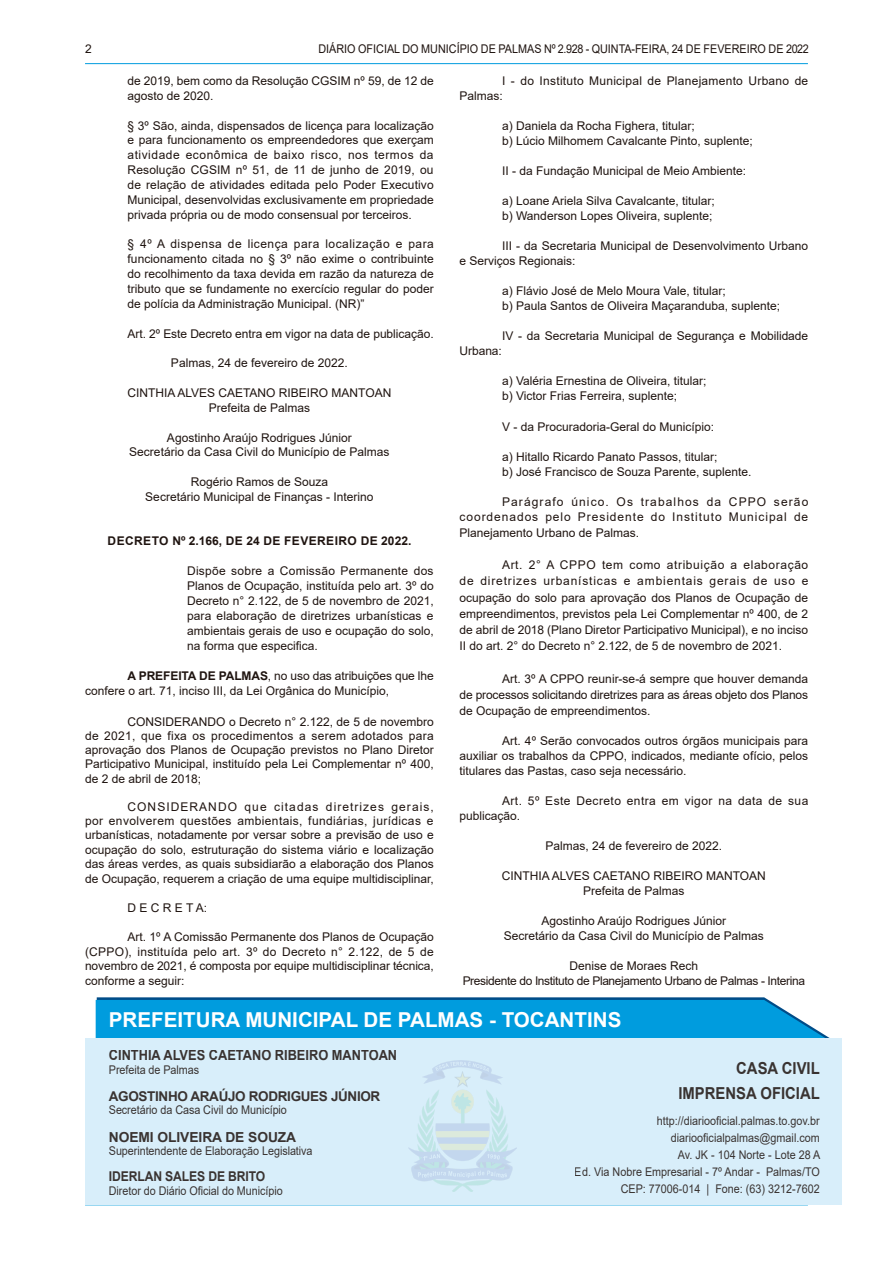
<style>
.page{position:relative;width:893px;height:1263px;background:#fff}
.page>*{position:absolute;margin:0;border:0;box-sizing:border-box;transform-origin:0 0}
.t1{font:700 20.55px "Arial";color:#fff}
.t2{font:700 16.5px/25.7px "Arial";color:#1f1410;text-align:right;scale:.9 1}
.t3{font:700 14.25px "Arial";color:#1f1410;scale:.9 1}
.t4{font:700 13.8px "Arial";letter-spacing:-.005em;color:#1f1410}
.t5{font:700 13.5px "Arial";letter-spacing:-.025em;color:#1f1410}
.t6{font:700 13.5px "Arial";letter-spacing:-.025em;color:#1f1410;scale:.9 1}
.TEXTO{font:12px/16.2px "Arial";color:#1f1410;text-align:justify}
.NUMERAÇÃO{font:12px/14.9px "Arial";color:#1f1410;text-align:justify}
.ASSINATURA{font:12px "Arial";color:#1f1410}
.NUMERAÇÃO-2{font:12px/17.1px "Arial";color:#1f1410;text-align:right;scale:.9 1}
.EMENTA{font:12px/14.9px "Arial";color:#1f1410;text-align:justify}
.TEXTO-2{font:12px/15px "Arial";letter-spacing:.08em;color:#1f1410;text-align:right}
.ASSINATURA-2{font:12px "Arial";letter-spacing:-.03em;color:#1f1410}
.TEXTO-3{font:12px/15px "Arial";letter-spacing:.02em;color:#1f1410}
.TEXTO-4{font:12px/15px "Arial";letter-spacing:.035em;color:#1f1410}
.TITULO{font:700 12px "Arial";letter-spacing:.035em;color:#1f1410}
.s1{font-weight:700}
</style>
<div class="page">
<hr style="left:85px;top:63px;width:723px;height:1px;background:#009cde">
<hr style="left:85px;top:1204px;width:723px;height:1px;background:#009cde">
<svg style="left:96px;top:997px;width:734px;height:41px;background:#0d9cda"></svg>
<div style="left:85px;top:1038px;width:757px;height:166px;background:#d8eefa"></div>
<img style="left:409px;top:1061px;width:107px;height:130px">
<p class="NUMERAÇÃO" style="left:85px;top:41px;width:8px">2</p>
<p class="NUMERAÇÃO-2" style="left:318px;top:40px;width:547px">DIÁRIO OFICIAL DO MUNICÍPIO DE PALMAS Nº 2.928 - QUINTA-FEIRA, 24 DE FEVEREIRO DE 2022</p>
<p class="NUMERAÇÃO" style="left:128px;top:73px;width:308px">de 2019, bem como da Resolução CGSIM nº 59, de 12 de agosto de 2020.</p>
<p class="NUMERAÇÃO" style="left:128px;top:118px;width:308px">§ 3º São, ainda, dispensados de licença para localização e para funcionamento os empreendedores que exerçam atividade econômica de baixo risco, nos termos da Resolução CGSIM nº 51, de 11 de junho de 2019, ou de relação de atividades editada pelo Poder Executivo Municipal, desenvolvidas exclusivamente em propriedade privada própria ou de modo consensual por terceiros.</p>
<p class="NUMERAÇÃO" style="left:128px;top:237px;width:308px">§ 4º A dispensa de licença para localização e para funcionamento citada no § 3º não exime o contribuinte do recolhimento da taxa devida em razão da natureza de tributo que se fundamente no exercício regular do poder de polícia da Administração Municipal. (NR)”</p>
<p class="TEXTO" style="left:128px;top:325px;width:308px">Art. 2º Este Decreto entra em vigor na data de publicação.</p>
<p class="ASSINATURA" style="left:171px;top:355px;width:178px">Palmas, 24 de fevereiro de 2022.</p>
<p class="ASSINATURA" style="left:127px;top:384px;width:266px">CINTHIA ALVES CAETANO RIBEIRO MANTOAN</p>
<p class="ASSINATURA" style="left:209px;top:399px;width:103px">Prefeita de Palmas</p>
<p class="ASSINATURA" style="left:167px;top:429px;width:186px">Agostinho Araújo Rodrigues Júnior</p>
<p class="ASSINATURA" style="left:129px;top:444px;width:262px">Secretário da Casa Civil do Município de Palmas</p>
<p class="ASSINATURA" style="left:191px;top:474px;width:139px">Rogério Ramos de Souza</p>
<p class="ASSINATURA" style="left:145px;top:488px;width:230px">Secretário Municipal de Finanças - Interino</p>
<p class="TITULO" style="left:108px;top:533px;width:305px">DECRETO Nº 2.166, DE 24 DE FEVEREIRO DE 2022.</p>
<p class="EMENTA" style="left:187px;top:563px;width:248px">Dispõe sobre a Comissão Permanente dos Planos de Ocupação, instituída pelo art. 3º do Decreto n° 2.122, de 5 de novembro de 2021, para elaboração de diretrizes urbanísticas e ambientais gerais de uso e ocupação do solo, na forma que especifica.</p>
<p class="TEXTO" style="left:85px;top:668px;width:350px;line-height:15.1px;text-indent:43px"><span class="s1">A PREFEITA DE PALMAS</span>, no uso das atribuições que lhe confere o art. 71, inciso III, da Lei Orgânica do Município,</p>
<p class="TEXTO" style="left:85px;top:714px;width:350px;line-height:14.2px;text-indent:43px">CONSIDERANDO o Decreto n° 2.122, de 5 de novembro de 2021, que fixa os procedimentos a serem adotados para aprovação dos Planos de Ocupação previstos no Plano Diretor Participativo Municipal, instituído pela Lei Complementar nº 400, de 2 de abril de 2018;</p>
<p class="TEXTO" style="left:85px;top:799px;width:350px;line-height:14.4px;text-indent:43px">CONSIDERANDO que citadas diretrizes gerais, por envolverem questões ambientais, fundiárias, jurídicas e urbanísticas, notadamente por versar sobre a previsão de uso e ocupação do solo, estruturação do sistema viário e localização das áreas verdes, as quais subsidiarão a elaboração dos Planos de Ocupação, requerem a criação de uma equipe multidisciplinar,</p>
<p class="TEXTO" style="left:128px;top:900px;width:81px">D E C R E T A:</p>
<p class="TEXTO" style="left:85px;top:930px;width:350px;line-height:14.5px;text-indent:43px">Art. 1º A Comissão Permanente dos Planos de Ocupação (CPPO), instituída pelo art. 3º do Decreto n° 2.122, de 5 de novembro de 2021, é composta por equipe multidisciplinar técnica, conforme a seguir:</p>
<p class="TEXTO-3" style="left:460px;top:74px;width:350px;text-indent:43px">I - do Instituto Municipal de Planejamento Urbano de<br>Palmas:</p>
<p class="TEXTO" style="left:502px;top:118px;width:194px">a) Daniela da Rocha Fighera, titular;</p>
<p class="TEXTO" style="left:502px;top:133px;width:252px">b) Lúcio Milhomem Cavalcante Pinto, suplente;</p>
<p class="TEXTO" style="left:502px;top:163px;width:246px">II - da Fundação Municipal de Meio Ambiente:</p>
<p class="TEXTO" style="left:502px;top:193px;width:214px">a) Loane Ariela Silva Cavalcante, titular;</p>
<p class="TEXTO" style="left:502px;top:208px;width:212px">b) Wanderson Lopes Oliveira, suplente;</p>
<p class="TEXTO" style="left:460px;top:239px;width:350px;line-height:15px;text-indent:43px">III - da Secretaria Municipal de Desenvolvimento Urbano e Serviços Regionais:</p>
<p class="TEXTO" style="left:502px;top:283px;width:225px">a) Flávio José de Melo Moura Vale, titular;</p>
<p class="TEXTO" style="left:502px;top:298px;width:280px">b) Paula Santos de Oliveira Maçaranduba, suplente;</p>
<p class="TEXTO" style="left:502px;top:328px;width:308px">IV - da Secretaria Municipal de Segurança e Mobilidade</p>
<p class="TEXTO" style="left:460px;top:343px;width:44px">Urbana:</p>
<p class="TEXTO" style="left:502px;top:373px;width:206px">a) Valéria Ernestina de Oliveira, titular;</p>
<p class="TEXTO" style="left:502px;top:388px;width:177px">b) Victor Frias Ferreira, suplente;</p>
<p class="TEXTO" style="left:502px;top:418px;width:214px">V - da Procuradoria-Geral do Município:</p>
<p class="TEXTO" style="left:502px;top:448px;width:217px">a) Hitallo Ricardo Panato Passos, titular;</p>
<p class="TEXTO" style="left:502px;top:463px;width:251px">b) José Francisco de Souza Parente, suplente.</p>
<p class="TEXTO-2" style="left:460px;top:494px;width:350px">Parágrafo único. Os trabalhos da CPPO serão coordenados pelo Presidente do Instituto Municipal de</p>
<p class="TEXTO" style="left:460px;top:524px;width:181px">Planejamento Urbano de Palmas.</p>
<p class="TEXTO" style="left:460px;top:557px;width:350px;text-indent:43px">Art. 2° A CPPO tem como atribuição a elaboração de diretrizes urbanísticas e ambientais gerais de uso e ocupação do solo para aprovação dos Planos de Ocupação de empreendimentos, previstos pela Lei Complementar nº 400, de 2 de abril de 2018 (Plano Diretor Participativo Municipal), e no inciso II do art. 2° do Decreto n° 2.122, de 5 de novembro de 2021.</p>
<p class="TEXTO" style="left:460px;top:670px;width:350px;text-indent:43px">Art. 3º A CPPO reunir-se-á sempre que houver demanda de processos solicitando diretrizes para as áreas objeto dos Planos de Ocupação de empreendimentos.</p>
<p class="TEXTO" style="left:460px;top:733px;width:350px;line-height:15px;text-indent:43px">Art. 4º Serão convocados outros órgãos municipais para auxiliar os trabalhos da CPPO, indicados, mediante ofício, pelos titulares das Pastas, caso seja necessário.</p>
<p class="TEXTO-4" style="left:460px;top:793px;width:350px;text-indent:43px">Art. 5º Este Decreto entra em vigor na data de sua publicação.</p>
<p class="ASSINATURA" style="left:545px;top:837px;width:178px">Palmas, 24 de fevereiro de 2022.</p>
<p class="ASSINATURA" style="left:502px;top:867px;width:266px">CINTHIA ALVES CAETANO RIBEIRO MANTOAN</p>
<p class="ASSINATURA" style="left:583px;top:882px;width:103px">Prefeita de Palmas</p>
<p class="ASSINATURA" style="left:541px;top:912px;width:186px">Agostinho Araújo Rodrigues Júnior</p>
<p class="ASSINATURA" style="left:504px;top:927px;width:262px">Secretário da Casa Civil do Município de Palmas</p>
<p class="ASSINATURA" style="left:569px;top:957px;width:130px">Denise de Moraes Rech</p>
<p class="ASSINATURA-2" style="left:463px;top:972px;width:344px">Presidente do Instituto de Planejamento Urbano de Palmas - Interina</p>
<p class="t1" style="left:109px;top:1005px;width:514px">PREFEITURA MUNICIPAL DE PALMAS - TOCANTINS</p>
<p class="t3" style="left:109px;top:1045px;width:322px">CINTHIA ALVES CAETANO RIBEIRO MANTOAN</p>
<p class="NUMERAÇÃO-2" style="left:109px;top:1061px;width:102px">Prefeita de Palmas</p>
<p class="t5" style="left:109px;top:1087px;width:273px">AGOSTINHO ARAÚJO RODRIGUES JÚNIOR</p>
<p class="NUMERAÇÃO-2" style="left:109px;top:1101px;width:199px">Secretário da Casa Civil do Município</p>
<p class="t4" style="left:109px;top:1127px;width:189px">NOEMI OLIVEIRA DE SOUZA</p>
<p class="NUMERAÇÃO-2" style="left:109px;top:1142px;width:228px">Superintendente de Elaboração Legislativa</p>
<p class="t6" style="left:109px;top:1167px;width:175px">IDERLAN SALES DE BRITO</p>
<p class="NUMERAÇÃO-2" style="left:109px;top:1182px;width:195px">Diretor do Diário Oficial do Município</p>
<h2 class="t2" style="left:678px;top:1055px;width:159px">CASA CIVIL<br>IMPRENSA OFICIAL</h2>
<p class="NUMERAÇÃO-2" style="left:575px;top:1112px;width:274px">http://diariooficial.palmas.to.gov.br diariooficialpalmas@gmail.com<br>Av. JK - 104 Norte - Lote 28 A<br>Ed. Via Nobre Empresarial - 7º Andar - Palmas/TO CEP: 77006-014 | Fone: (63) 3212-7602</p>
</div>
